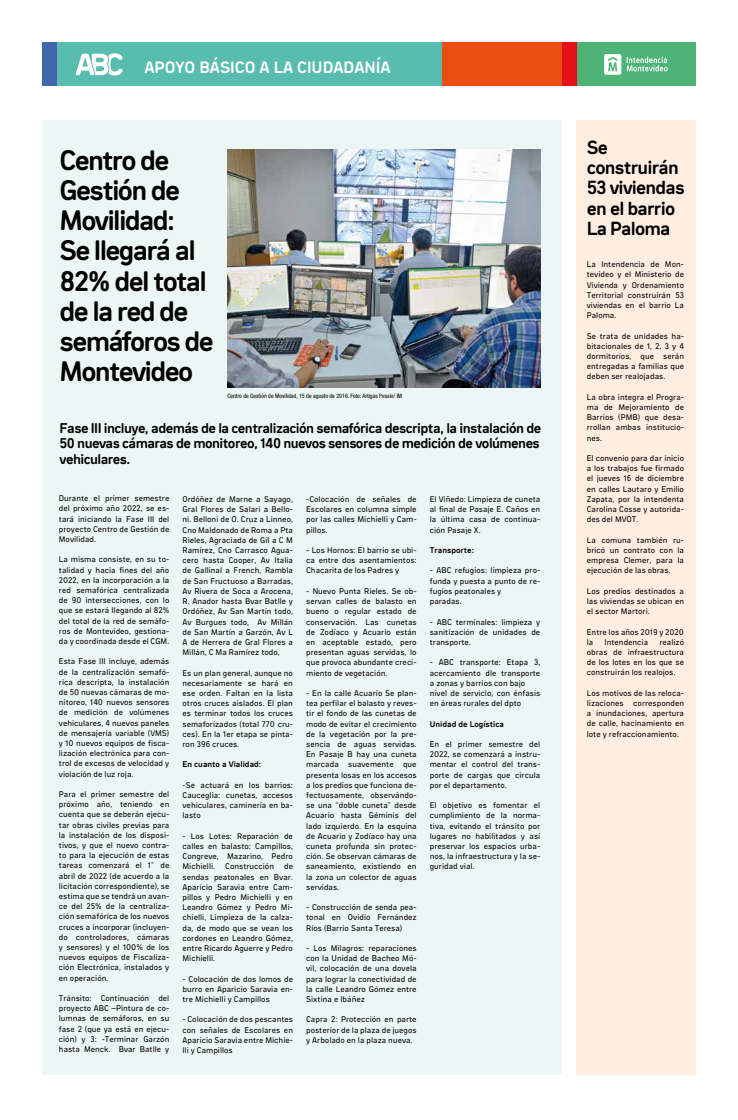
<style>
.page{position:relative;width:738px;height:1120px;background:#fff}
.page>*{position:absolute;margin:0;border:0;box-sizing:border-box;transform-origin:0 0}
.t1{font:700 28.8px/30.2px "Ciudadela Pro";letter-spacing:-.06em;color:#000}
.t2{font:700 19.4px/20.3px "Ciudadela Pro";letter-spacing:-.04em;color:#000}
.t3{font:700 16.8px "Ciudadela Pro";color:#fff}
.t4{font:700 14.4px/15.4px "Ciudadela Pro";letter-spacing:-.04em;color:#000;text-align:justify}
.t5{font:8.5px/10.2px "Ciudadela Pro";color:#000;text-align:justify}
.t6{font:700 8.5px "Ciudadela Pro";color:#000}
.t7{font:condensed 6px "Helvetica Neue";color:#000}
</style>
<div class="page">
<div style="left:43px;top:43px;width:651px;height:43px;background:#58bcaf"></div>
<div style="left:575px;top:43px;width:119px;height:43px;background:#4db376"></div>
<svg style="left:75px;top:53px;width:48px;height:23px"></svg>
<svg style="left:604px;top:54px;width:63px;height:21px"></svg>
<div style="left:442px;top:43px;width:119px;height:43px;background:#e94e0f"></div>
<div style="left:561px;top:43px;width:14px;height:43px;background:#e21018"></div>
<div style="left:43px;top:43px;width:14px;height:43px;background:#4466ae"></div>
<div style="left:43px;top:120px;width:518px;height:954px;background:#ecf6f4"></div>
<div style="left:575px;top:120px;width:119px;height:954px;background:#feede1"></div>
<img style="left:227px;top:149px;width:313px;height:239px">
<h3 class="t3" style="left:144px;top:56px;width:247px">APOYO BÁSICO A LA CIUDADANÍA</h3>
<h1 class="t1" style="left:60px;top:144px;width:155px">Centro de<br>Gestión de<br>Movilidad:<br>Se llegará al<br>82% del total de la red de semáforos de<br>Montevideo</h1>
<p class="t7" style="left:227px;top:392px;width:176px">Centro de Gestión de Movilidad, 15 de agosto de 2016. Foto: Artigas Pessio/ IM</p>
<h3 class="t4" style="left:60px;top:420px;width:483px">Fase III incluye, además de la centralización semafórica descripta, la instalación de 50 nuevas cámaras de monitoreo, 140 nuevos sensores de medición de volúmenes vehiculares.</h3>
<p class="t5" style="left:182px;top:494px;width:112px">Ordóñez de Marne a Sayago, Gral Flores de Salari a Bello&shy;ni. Belloni de O. Cruz a Linneo, Cno Maldonado de Roma a Pta Rieles, Agraciada de Gil a C M Ramírez, Cno Carrasco Agua&shy;cero hasta Cooper, Av Italia de Gallinal a French, Rambla de San Fructuoso a Barradas, Av Rivera de Soca a Arocena, R. Anador hasta Bvar Batlle y Ordóñez, Av San Martín todo, Av Burgues todo, Av Millán de San Martín a Garzón, Av L A de Herrera de Gral Flores a Millán, C Ma Ramírez todo,</p>
<p class="t5" style="left:182px;top:667px;width:112px">Es un plan general, aunque no necesariamente se hará en ese orden. Faltan en la lista otros cruces aislados. El plan es terminar todos los cruces semaforizados (total 770 cru&shy;ces). En la 1er etapa se pinta&shy;ron 396 cruces.</p>
<p class="t6" style="left:182px;top:759px;width:80px">En cuanto a Vialidad:</p>
<p class="t5" style="left:182px;top:779px;width:112px">-Se actuará en los barrios:<br>Cauceglia: cunetas, accesos vehiculares, caminería en ba&shy;lasto</p>
<p class="t5" style="left:182px;top:830px;width:112px">- Los Lotes: Reparación de calles en balasto: Campillos, Congreve, Mazarino, Pedro Michielli. Construcción de sendas peatonales en Bvar.<br>Aparicio Saravia entre Cam&shy;pillos y Pedro Michielli y en Leandro Gómez y Pedro Mi&shy;chielli, Limpieza de la calza&shy;da, de modo que se vean los cordones en Leandro Gómez, entre Ricardo Aguerre y Pedro Michielli.</p>
<p class="t5" style="left:182px;top:973px;width:112px">- Colocación de dos lomos de burro en Aparicio Saravia en&shy;tre Michielli y Campillos</p>
<p class="t5" style="left:182px;top:1014px;width:112px">- Colocación de dos pescantes con señales de Escolares en Aparicio Saravia entre Michie&shy;lli y Campillos</p>
<p class="t5" style="left:59px;top:493px;width:112px">Durante el primer semestre del próximo año 2022, se es&shy;tará iniciando la Fase III del proyecto Centro de Gestión de Movilidad.</p>
<p class="t5" style="left:59px;top:554px;width:112px">La misma consiste, en su to&shy;talidad y hacia fines del año 2022, en la incorporación a la red semafórica centralizada de 90 intersecciones, con lo que se estará llegando al 82% del total de la red de semáfo&shy;ros de Montevideo, gestiona&shy;da y coordinada desde el CGM.</p>
<p class="t5" style="left:59px;top:656px;width:112px">Esta Fase III incluye, además de la centralización semafó&shy;rica descripta, la instalación de 50 nuevas cámaras de mo&shy;nitoreo, 140 nuevos sensores de medición de volúmenes vehiculares, 4 nuevos paneles de mensajería variable (VMS) y 10 nuevos equipos de fisca&shy;lización electrónica para con&shy;trol de excesos de velocidad y violación de luz roja.</p>
<p class="t5" style="left:59px;top:789px;width:112px">Para el primer semestre del próximo año, teniendo en cuenta que se deberán ejecu&shy;tar obras civiles previas para la instalación de los disposi&shy;tivos, y que el nuevo contra&shy;to para la ejecución de estas tareas comenzará el 1° de abril de 2022 (de acuerdo a la licitación correspondiente), se estima que se tendrá un avan&shy;ce del 25% de la centraliza&shy;ción semafórica de los nuevos cruces a incorporar (incluyen&shy;do controladores, cámaras y sensores) y el 100% de los nuevos equipos de Fiscaliza&shy;ción Electrónica, instalados y en operación.</p>
<p class="t5" style="left:59px;top:993px;width:112px">Tránsito: Continuación del proyecto ABC – Pintura de co&shy;lumnas de semáforos, en su fase 2 (que ya está en ejecu&shy;ción) y 3: -Terminar Garzón hasta Menck. Bvar Batlle y</p>
<p class="t5" style="left:306px;top:494px;width:112px">-Colocación de señales de Escolares en columna simple por las calles Michielli y Cam&shy;pillos.</p>
<p class="t5" style="left:306px;top:545px;width:112px">- Los Hornos: El barrio se ubi&shy;ca entre dos asentamientos:<br>Chacarita de los Padres y</p>
<p class="t5" style="left:306px;top:585px;width:112px">- Nuevo Punta Rieles. Se ob&shy;servan calles de balasto en bueno o regular estado de conservación. Las cunetas de Zodíaco y Acuario están en aceptable estado, pero presentan aguas servidas, lo que provoca abundante creci&shy;miento de vegetación.</p>
<p class="t5" style="left:306px;top:687px;width:112px">- En la calle Acuario Se plan&shy;tea perfilar el balasto y reves&shy;tir el fondo de las cunetas de modo de evitar el crecimiento de la vegetación por la pre&shy;sencia de aguas servidas.<br>En Pasaje B hay una cuneta marcada suavemente que presenta losas en los accesos a los predios que funciona de&shy;fectuosamente, observándo&shy;se una “doble cuneta” desde Acuario hasta Géminis del lado izquierdo. En la esquina de Acuario y Zodíaco hay una cuneta profunda sin protec&shy;ción. Se observan cámaras de saneamiento, existiendo en la zona un colector de aguas servidas.</p>
<p class="t5" style="left:306px;top:902px;width:112px">- Construcción de senda pea&shy;tonal en Ovidio Fernández Ríos (Barrio Santa Teresa)</p>
<p class="t5" style="left:306px;top:942px;width:112px">- Los Milagros: reparaciones con la Unidad de Bacheo Mó&shy;vil, colocación de una dovela para lograr la conectividad de la calle Leandro Gómez entre Sixtina e Ibáñez</p>
<p class="t5" style="left:306px;top:1014px;width:112px">Capra 2: Protección en parte posterior de la plaza de juegos y Arbolado en la plaza nueva.</p>
<p class="t5" style="left:429px;top:494px;width:112px">El Viñedo: Limpieza de cuneta al final de Pasaje E. Caños en la última casa de continua&shy;ción Pasaje X.</p>
<p class="t6" style="left:429px;top:545px;width:46px">Transporte:</p>
<p class="t5" style="left:429px;top:565px;width:112px;text-align:left">- ABC refugios: limpieza pro&shy;funda y puesta a punto de re&shy;fugios peatonales y<br>paradas.</p>
<p class="t5" style="left:429px;top:616px;width:112px">- ABC terminales: limpieza y sanitización de unidades de transporte.</p>
<p class="t5" style="left:429px;top:657px;width:112px;text-align:left">- ABC transporte: Etapa 3, acercamiento dle transporte a zonas y barrios con bajo nivel de servicio, con énfasis en áreas rurales del dpto</p>
<p class="t6" style="left:429px;top:718px;width:76px">Unidad de Logística</p>
<p class="t5" style="left:429px;top:738px;width:112px">En el primer semestre del 2022, se comenzará a instru&shy;mentar el control del trans&shy;porte de cargas que circula por el departamento.</p>
<p class="t5" style="left:429px;top:800px;width:112px">El objetivo es fomentar el cumplimiento de la norma&shy;tiva, evitando el tránsito por lugares no habilitados y así preservar los espacios urba&shy;nos, la infraestructura y la se&shy;guridad vial.</p>
<h2 class="t2" style="left:586px;top:136px;width:99px">Se construirán<br>53 viviendas en el barrio<br>La Paloma</h2>
<p class="t5" style="left:586px;top:259px;width:99px">La Intendencia de Mon&shy;tevideo y el Ministerio de Vivienda y Ordenamiento Territorial construirán 53 viviendas en el barrio La Paloma.</p>
<p class="t5" style="left:586px;top:330px;width:99px">Se trata de unidades ha&shy;bitacionales de 1, 2, 3 y 4 dormitorios, que serán entregadas a familias que deben ser realojadas.</p>
<p class="t5" style="left:586px;top:391px;width:99px">La obra integra el Progra&shy;ma de Mejoramiento de Barrios (PMB) que desa&shy;rrollan ambas institucio&shy;nes.</p>
<p class="t5" style="left:586px;top:453px;width:99px">El convenio para dar inicio a los trabajos fue firmado el jueves 16 de diciembre en calles Lautaro y Emilio Zapata, por la intendenta Carolina Cosse y autorida&shy;des del MVOT.</p>
<p class="t5" style="left:586px;top:534px;width:99px">La comuna también ru&shy;bricó un contrato con la empresa Clemer, para la ejecución de las obras.</p>
<p class="t5" style="left:586px;top:585px;width:99px">Los predios destinados a las viviendas se ubican en el sector Martori.</p>
<p class="t5" style="left:586px;top:626px;width:99px">Entre los años 2019 y 2020 la</p>
<p class="t5" style="left:586px;top:636px;width:99px;text-indent:73px">realizó obras de infraestructura de los lotes en los que se construirán los realojos.</p>
<p class="t5" style="left:586px;top:687px;width:99px">Los motivos de las reloca&shy;lizaciones corresponden a inundaciones, apertura de calle, hacinamiento en lote y refraccionamiento.</p>
<p class="t5" style="left:604px;top:636px;width:45px">Intendencia</p>
</div>
